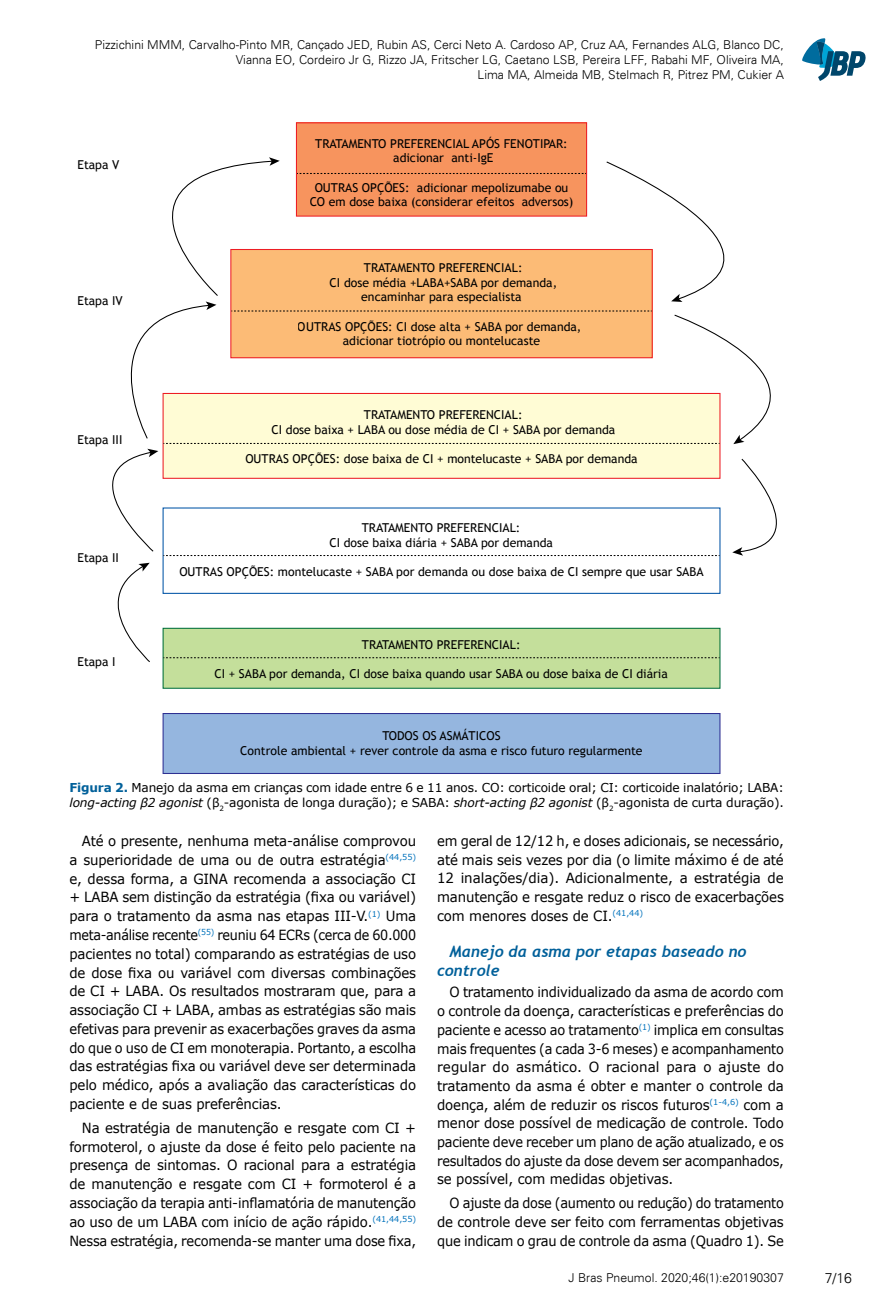
<style>
.page{position:relative;width:893px;height:1315px;background:#fff}
.page>*{position:absolute;margin:0;border:0;box-sizing:border-box;transform-origin:0 0}
.t1{font:italic 700 15.75px/19.1px "Trebuchet";color:#01609a}
.t2{font:14px/18.7px "Verdana";letter-spacing:-.01em;color:#000;text-align:justify;scale:.95 1}
.t3{font:14px/18.7px "Verdana";letter-spacing:-.01em;color:#000;text-align:justify;scale:.93 1}
.t4{font:14px/18.7px "Verdana";letter-spacing:-.01em;color:#000;text-align:justify;scale:.92 1}
.t5{font:300 14px "Univers";color:#000}
.t6{font:12.25px/14.7px "Trebuchet MS";color:#000;text-align:center}
.t7{font:300 12.25px/14.7px "Univers";color:#000;text-align:right}
.t8{font:12.25px/15.8px "Verdana";letter-spacing:-.015em;color:#000}
.s1{font-weight:700;color:#01609a}
.s2{font-style:italic}
</style>
<div class="page">
<svg style="left:802px;top:38px;width:64px;height:43px"></svg>
<div style="left:296px;top:123px;width:291px;height:93px;background:#f7945e"></div>
<div style="left:296px;top:122px;width:291px;height:95px;border:1px solid #ed1d24"></div>
<div style="left:163px;top:507px;width:557px;height:87px;border:1px solid #0054a6"></div>
<div style="left:163px;top:628px;width:557px;height:60px;background:#c4df9b"></div>
<div style="left:163px;top:628px;width:557px;height:61px;border:1px solid #006f3b"></div>
<div style="left:163px;top:713px;width:557px;height:60px;background:#95b6df"></div>
<div style="left:163px;top:713px;width:557px;height:61px;border:1px solid #2e3092"></div>
<svg style="left:163px;top:657px;width:557px;height:1px"></svg>
<svg style="left:112px;top:157px;width:665px;height:399px"></svg>
<svg style="left:117px;top:563px;width:33px;height:99px"></svg>
<p class="t7" style="left:95px;top:38px;width:690px">Pizzichini MMM, Carvalho-Pinto MR, Cançado JED, Rubin AS, Cerci Neto A. Cardoso AP, Cruz AA, Fernandes ALG, Blanco DC,<br>Vianna EO, Cordeiro Jr G, Rizzo JA, Fritscher LG, Caetano LSB, Pereira LFF, Rabahi MF, Oliveira MA,<br>Lima MA, Almeida MB, Stelmach R, Pitrez PM, Cukier A</p>
<p class="t6" style="left:77px;top:157px;width:43px">Etapa V</p>
<p class="t6" style="left:77px;top:293px;width:47px">Etapa IV</p>
<p class="t6" style="left:77px;top:432px;width:47px">Etapa III</p>
<p class="t6" style="left:77px;top:550px;width:43px">Etapa II</p>
<p class="t6" style="left:77px;top:655px;width:40px">Etapa I</p>
<p class="t6" style="left:315px;top:136px;width:254px">TRATAMENTO PREFERENCIAL APÓS FENOTIPAR: adicionar anti-IgE</p>
<p class="t6" style="left:310px;top:180px;width:265px">OUTRAS OPÇÕES: adicionar mepolizumabe ou<br>CO em dose baixa (considerar efeitos adversos)</p>
<p class="t6" style="left:330px;top:260px;width:229px">TRATAMENTO PREFERENCIAL:<br>CI dose média +LABA+SABA por demanda, encaminhar para especialista</p>
<p class="t6" style="left:298px;top:319px;width:285px">OUTRAS OPÇÕES: CI dose alta + SABA por demanda, adicionar tiotrópio ou montelucaste</p>
<p class="t6" style="left:271px;top:408px;width:345px">TRATAMENTO PREFERENCIAL:<br>CI dose baixa + LABA ou dose média de CI + SABA por demanda</p>
<p class="t6" style="left:245px;top:452px;width:394px">OUTRAS OPÇÕES: dose baixa de CI + montelucaste + SABA por demanda</p>
<p class="t6" style="left:329px;top:521px;width:225px">TRATAMENTO PREFERENCIAL:<br>CI dose baixa diária + SABA por demanda</p>
<p class="t6" style="left:179px;top:565px;width:526px">OUTRAS OPÇÕES: montelucaste + SABA por demanda ou dose baixa de CI sempre que usar SABA</p>
<p class="t6" style="left:362px;top:637px;width:160px">TRATAMENTO PREFERENCIAL:</p>
<p class="t6" style="left:214px;top:666px;width:455px">CI + SABA por demanda, CI dose baixa quando usar SABA ou dose baixa de CI diária</p>
<p class="t6" style="left:240px;top:729px;width:404px">TODOS OS ASMÁTICOS<br>Controle ambiental + rever controle da asma e risco futuro regularmente</p>
<p class="t8" style="left:69px;top:779px;width:716px"><span class="s1">Figura 2.</span> Manejo da asma em crianças com idade entre 6 e 11 anos. CO: corticoide oral; CI: corticoide inalatório; LABA: <span class="s2">long-acting β2 agonist</span> (β<sub>2</sub>-agonista de longa duração); e SABA: <span class="s2">short-acting β2 agonist</span> (β<sub>2</sub>-agonista de curta duração).</p>
<p class="t2" style="left:69px;top:832px;width:367px;text-indent:12px">Até o presente, nenhuma meta-análise comprovou a superioridade de uma ou de outra estratégia<sup>(44,55) </sup>e, dessa forma, a GINA recomenda a associação CI + LABA sem distinção da estratégia (fixa ou variável) para o tratamento da asma nas etapas III-V.<sup>(1)</sup> Uma meta-análise recente<sup>(55)</sup> reuniu 64 ECRs (cerca de 60.000 pacientes no total) comparando as estratégias de uso de dose fixa ou variável com diversas combinações de CI + LABA. Os resultados mostraram que, para a associação CI + LABA, ambas as estratégias são mais efetivas para prevenir as exacerbações graves da asma do que o uso de CI em monoterapia. Portanto, a escolha das estratégias fixa ou variável deve ser determinada pelo médico, após a avaliação das características do paciente e de suas preferências.</p>
<p class="t2" style="left:69px;top:1118px;width:366px;text-indent:12px">Na estratégia de manutenção e resgate com CI + formoterol, o ajuste da dose é feito pelo paciente na presença de sintomas. O racional para a estratégia de manutenção e resgate com CI + formoterol é a associação da terapia anti-inflamatória de manutenção ao uso de um LABA com início de ação rápido.<sup>(41,44,55)<br></sup>Nessa estratégia, recomenda-se manter uma dose fixa,</p>
<p class="t3" style="left:437px;top:832px;width:374px">em geral de 12/12 h, e doses adicionais, se necessário, até mais seis vezes por dia (o limite máximo é de até 12 inalações/dia). Adicionalmente, a estratégia de manutenção e resgate reduz o risco de exacerbações com menores doses de CI.<sup>(41,44)</sup></p>
<p class="t1" style="left:437px;top:942px;width:311px;text-indent:12px">Manejo da asma por etapas baseado no controle</p>
<p class="t3" style="left:437px;top:983px;width:374px;text-indent:12px">O tratamento individualizado da asma de acordo com o controle da doença, características e preferências do paciente e acesso ao tratamento<sup>(1)</sup> implica em consultas mais frequentes (a cada 3-6 meses) e acompanhamento regular do asmático. O racional para o ajuste do tratamento da asma é obter e manter o controle da doença, além de reduzir os riscos futuros<sup>(1-4,6)</sup> com a menor dose possível de medicação de controle. Todo paciente deve receber um plano de ação atualizado, e os resultados do ajuste da dose devem ser acompanhados, se possível, com medidas objetivas.</p>
<p class="t4" style="left:437px;top:1193px;width:378px;text-indent:12px">O ajuste da dose (aumento ou redução) do tratamento de controle deve ser feito com ferramentas objetivas que indicam o grau de controle da asma (Quadro 1). Se</p>
<p class="t7" style="left:569px;top:1270px;width:217px">J Bras Pneumol. 2020;46(1):e20190307</p>
<p class="t5" style="left:825px;top:1269px;width:29px">7/16</p>
</div>
